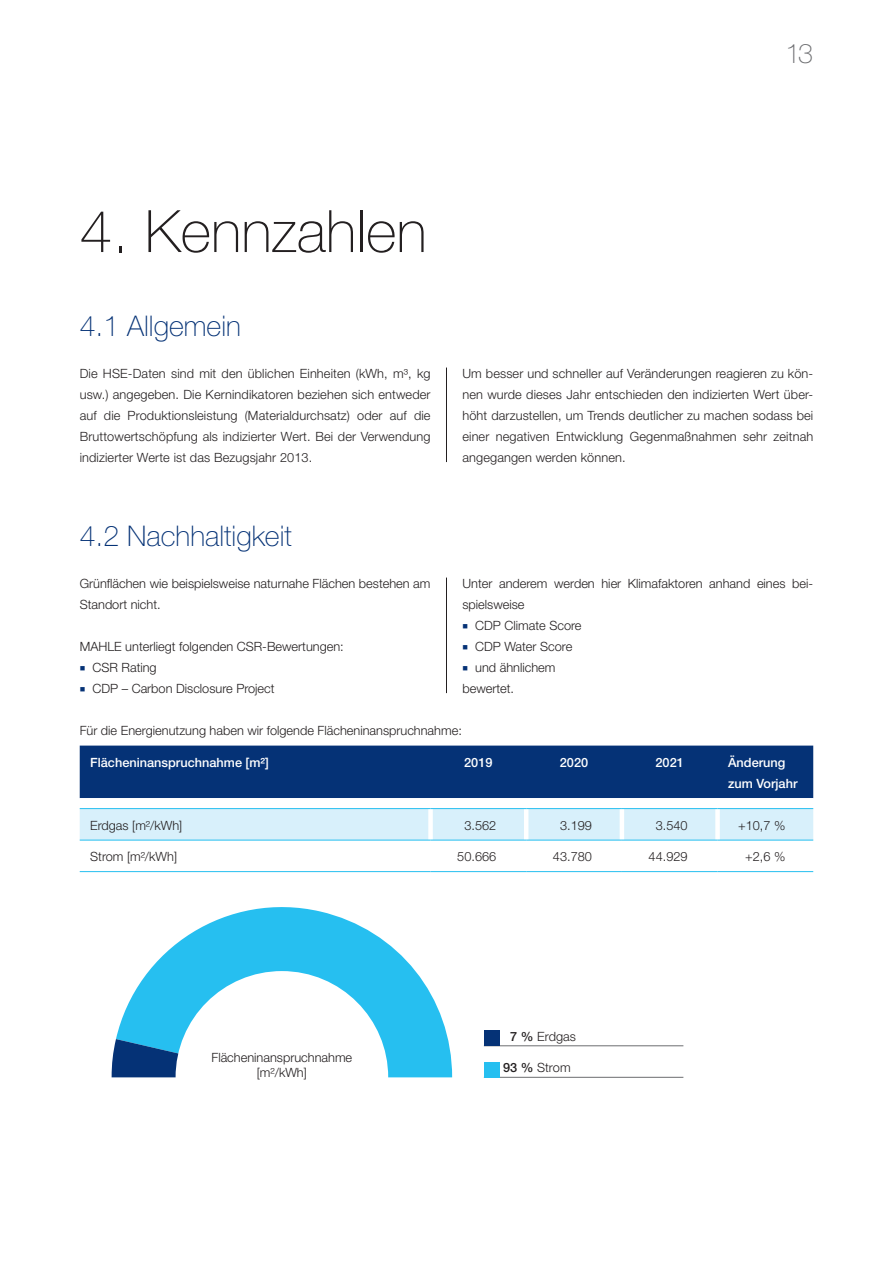
<style>
.page{position:relative;width:893px;height:1263px;background:#fff}
.page>*{position:absolute;margin:0;border:0;box-sizing:border-box;transform-origin:0 0}
.t1{font:100 58.5px "Helvetica Neue LT Pro";color:#231f20}
.t2{font:100 28.5px "Helvetica Neue LT Pro";color:#053276}
.t3{font:100 27px "Helvetica Neue LT Pro";color:#6c6d70}
.t4{font:300 12.75px/21px "Helvetica Neue LT Pro";color:#231f20}
.t5{font:500 12.75px/21px "Helvetica Neue LT Pro";color:#fff}
.s1{color:#053276}
.s2{font-weight:500}
</style>
<div class="page">
<hr style="left:446px;top:368px;width:1px;height:94px;background:#231f20">
<svg style="left:80px;top:746px;width:733px;height:94px;background:#6486b0"></svg>
<div style="left:428px;top:809px;width:5px;height:31px;background:#fff"></div>
<hr style="left:524px;top:809px;width:4px;height:31px;background:#fff">
<hr style="left:620px;top:809px;width:4px;height:31px;background:#fff">
<div style="left:715px;top:809px;width:5px;height:31px;background:#fff"></div>
<hr style="left:80px;top:840px;width:351px;height:1px;background:#26bff0">
<hr style="left:431px;top:840px;width:95px;height:1px;background:#26bff0">
<hr style="left:526px;top:840px;width:96px;height:1px;background:#26bff0">
<hr style="left:622px;top:840px;width:96px;height:1px;background:#26bff0">
<hr style="left:718px;top:840px;width:95px;height:1px;background:#26bff0">
<hr style="left:80px;top:871px;width:351px;height:1px;background:#26bff0">
<hr style="left:431px;top:871px;width:95px;height:1px;background:#26bff0">
<hr style="left:526px;top:871px;width:96px;height:1px;background:#26bff0">
<hr style="left:622px;top:871px;width:96px;height:1px;background:#26bff0">
<hr style="left:718px;top:871px;width:95px;height:1px;background:#26bff0">
<hr style="left:80px;top:808px;width:351px;height:1px;background:#26bff0">
<hr style="left:431px;top:808px;width:95px;height:1px;background:#26bff0">
<hr style="left:526px;top:808px;width:96px;height:1px;background:#26bff0">
<hr style="left:622px;top:808px;width:96px;height:1px;background:#26bff0">
<hr style="left:718px;top:808px;width:95px;height:1px;background:#26bff0">
<svg style="left:149px;top:907px;width:266px;height:64px;fill:#26bff0"></svg>
<svg style="left:112px;top:971px;width:340px;height:107px"></svg>
<hr style="left:484px;top:1077px;width:199px;height:1px;background:#6c6d70">
<div style="left:484px;top:1062px;width:16px;height:15px;background:#26bff0"></div>
<hr style="left:484px;top:1045px;width:199px;height:1px;background:#6c6d70">
<div style="left:484px;top:1030px;width:16px;height:16px;background:#053276"></div>
<hr style="left:446px;top:578px;width:1px;height:115px;background:#231f20">
<h1 class="t1" style="left:80px;top:196px;width:349px">4. Kennzahlen</h1>
<h3 class="t3" style="left:786px;top:37px;width:29px">13</h3>
<h2 class="t2" style="left:80px;top:309px;width:163px">4.1 Allgemein</h2>
<p class="t4" style="left:80px;top:363px;width:352px;text-align:justify">Die HSE-Daten sind mit den üblichen Einheiten (kWh, m³, kg usw.) angegeben. Die Kernindikatoren beziehen sich entweder auf die Produktionsleistung (Materialdurchsatz) oder auf die Bruttowertschöpfung als indizierter Wert. Bei der Verwendung indizierter Werte ist das Bezugsjahr 2013.</p>
<p class="t4" style="left:462px;top:363px;width:352px;text-align:justify">Um besser und schneller auf Veränderungen reagieren zu kön&shy;nen wurde dieses Jahr entschieden den indizierten Wert über&shy;höht darzustellen, um Trends deutlicher zu machen sodass bei einer negativen Entwicklung Gegenmaßnahmen sehr zeitnah angegangen werden können.</p>
<h2 class="t2" style="left:80px;top:519px;width:214px">4.2 Nachhaltigkeit</h2>
<p class="t4" style="left:80px;top:573px;width:352px">Grünflächen wie beispielsweise naturnahe Flächen bestehen am<br>Standort nicht.</p>
<p class="t4" style="left:80px;top:636px;width:266px">MAHLE unterliegt folgenden CSR-Bewertungen:</p>
<p class="t4" style="left:80px;top:657px;width:79px"><span class="s1">■</span> CSR Rating</p>
<p class="t4" style="left:80px;top:678px;width:196px"><span class="s1">■</span> CDP – Carbon Disclosure Project</p>
<p class="t4" style="left:462px;top:573px;width:352px">Unter anderem werden hier Klimafaktoren anhand eines bei&shy;spielsweise</p>
<p class="t4" style="left:462px;top:615px;width:121px"><span class="s1">■</span> CDP Climate Score</p>
<p class="t4" style="left:462px;top:636px;width:111px"><span class="s1">■</span> CDP Water Score</p>
<p class="t4" style="left:462px;top:657px;width:95px"><span class="s1">■</span> und ähnlichem bewertet.</p>
<p class="t4" style="left:80px;top:720px;width:384px">Für die Energienutzung haben wir folgende Flächeninanspruchnahme:</p>
<p class="t5" style="left:90px;top:751px;width:180px">Flächeninanspruchnahme [m²]</p>
<p class="t5" style="left:464px;top:751px;width:30px">2019</p>
<p class="t5" style="left:560px;top:751px;width:30px">2020</p>
<p class="t5" style="left:655px;top:751px;width:30px">2021</p>
<p class="t5" style="left:728px;top:751px;width:71px">Änderung zum Vorjahr</p>
<p class="t4" style="left:90px;top:814px;width:94px">Erdgas [m²/kWh]</p>
<p class="t4" style="left:464px;top:814px;width:33px">3.562</p>
<p class="t4" style="left:560px;top:814px;width:33px">3.199</p>
<p class="t4" style="left:656px;top:814px;width:33px">3.540</p>
<p class="t4" style="left:738px;top:814px;width:49px">+10,7 %</p>
<p class="t4" style="left:90px;top:846px;width:88px">Strom [m²/kWh]</p>
<p class="t4" style="left:457px;top:846px;width:40px">50.666</p>
<p class="t4" style="left:553px;top:846px;width:40px">43.780</p>
<p class="t4" style="left:649px;top:846px;width:40px">44.929</p>
<p class="t4" style="left:745px;top:846px;width:42px">+2,6 %</p>
<p class="t4" style="left:211px;top:1049px;width:142px;line-height:15.3px;text-align:center">Flächeninanspruchnahme [m²/kWh]</p>
<p class="t4" style="left:510px;top:1025px;width:67px"><span class="s2">7 %</span> Erdgas</p>
<p class="t4" style="left:503px;top:1057px;width:69px"><span class="s2">93 %</span> Strom</p>
</div>
